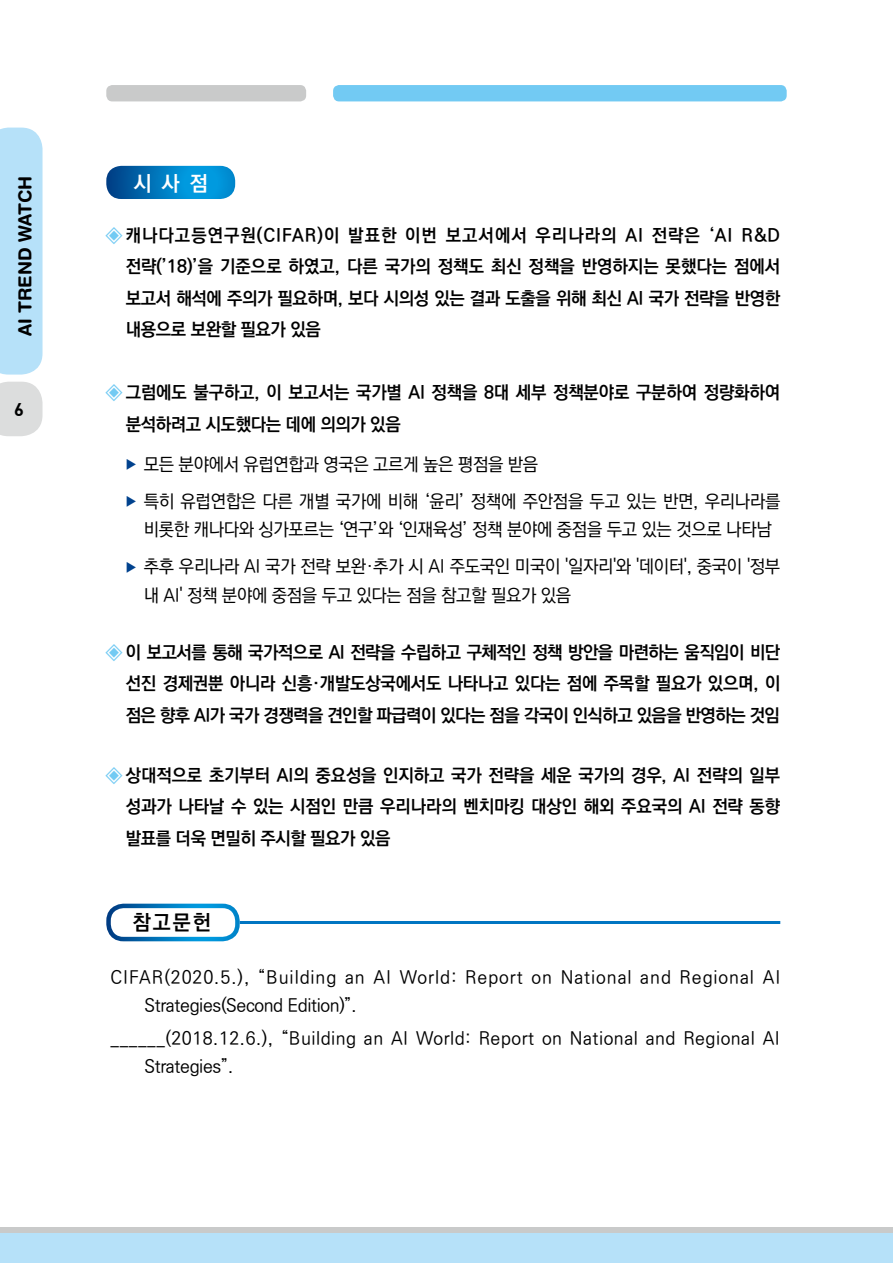
<style>
.page{position:relative;width:893px;height:1263px;background:#fff}
.page>*{position:absolute;margin:0;border:0;box-sizing:border-box;transform-origin:0 0}
.t1{font:700 21px "Ko Pub Dotum";color:#000}
.t2{font:700 21px "Ko Pub Dotum";color:#fff}
.t3{font:700 18px/31.5px "Ko Pub Dotum";letter-spacing:-.02em;color:#000;text-align:justify}
.t4{font:500 18px/37px "Ko Pub Dotum";letter-spacing:-.02em;color:#000}
.t5{font:500 18px/28.5px "Ko Pub Dotum";letter-spacing:.055em;color:#000}
.t6{font:500 18px/28.5px "Ko Pub Dotum";letter-spacing:.03em;color:#000}
.t7{font:700 18px "Helvetica Rounded LT Std";color:#000}
.t8{font:18px "Dinbol";color:#000}
.s1{color:#72caf3}
.s2{font-weight:300;font-size:12px;color:#00428e}
</style>
<div class="page">
<div style="left:0;top:128px;width:43px;height:247px;background:#b6e1f9"></div>
<svg style="left:0;top:382px;width:43px;height:54px;background:#dfdfdf"></svg>
<div style="left:0;top:1229px;width:893px;height:34px;background:#b6e1f9"></div>
<div style="left:0;top:1227px;width:893px;height:5px;background:#c9caca"></div>
<div style="left:333px;top:85px;width:454px;height:16px;background:#72caf3;border-radius:6px"></div>
<div style="left:106px;top:85px;width:200px;height:16px;background:#c9caca;border-radius:6px"></div>
<svg style="left:106px;top:166px;width:129px;height:33px;background:#0b81c3"></svg>
<div style="left:106px;top:904px;width:134px;height:37px;border:4px solid #fff;border-radius:15px"></div>
<hr style="left:240px;top:921px;width:540px;height:3px;background:#0075c2">
<p class="t7" style="left:14px;top:336px;width:162px;rotate:-90deg">AI TREND WATCH</p>
<p class="t8" style="left:14px;top:397px;width:11px">6</p>
<p class="t2" style="left:134px;top:173px;width:76px">시 사 점</p>
<p class="t3" style="left:126px;top:220px;width:656px;text-indent:-19px"><span class="s1">◈</span> 캐나다고등연구원(CIFAR)이 발표한 이번 보고서에서 우리나라의 AI 전략은 ‘AI R&amp;D 전략(’18)’을 기준으로 하였고, 다른 국가의 정책도 최신 정책을 반영하지는 못했다는 점에서 보고서 해석에 주의가 필요하며, 보다 시의성 있는 결과 도출을 위해 최신 AI 국가 전략을 반영한 내용으로 보완할 필요가 있음</p>
<p class="t3" style="left:126px;top:378px;width:656px;text-indent:-19px"><span class="s1">◈</span> 그럼에도 불구하고, 이 보고서는 국가별 AI 정책을 8대 세부 정책분야로 구분하여 정량화하여 분석하려고 시도했다는 데에 의의가 있음</p>
<p class="t4" style="left:126px;top:446px;width:656px"><span class="s2">▶</span> 모든 분야에서 유럽연합과 영국은 고르게 높은 평점을 받음<br><span class="s2">▶</span> 특히 유럽연합은 다른 개별 국가에 비해 ‘윤리’ 정책에 주안점을 두고 있는 반면, 우리나라를</p>
<p class="t4" style="left:126px;top:512px;width:656px;text-align:center">비롯한 캐나다와 싱가포르는 ‘연구’와 ‘인재육성’ 정책 분야에 중점을 두고 있는 것으로 나타남<br><span class="s2">▶</span> 추후 우리나라 AI 국가 전략 보완·추가 시 AI 주도국인 미국이 '일자리'와 '데이터', 중국이 '정부</p>
<p class="t4" style="left:144px;top:577px;width:429px">내 AI' 정책 분야에 중점을 두고 있다는 점을 참고할 필요가 있음</p>
<p class="t3" style="left:126px;top:637px;width:656px;text-indent:-19px"><span class="s1">◈</span> 이 보고서를 통해 국가적으로 AI 전략을 수립하고 구체적인 정책 방안을 마련하는 움직임이 비단 선진 경제권뿐 아니라 신흥·개발도상국에서도 나타나고 있다는 점에 주목할 필요가 있으며, 이 점은 향후 AI가 국가 경쟁력을 견인할 파급력이 있다는 점을 각국이 인식하고 있음을 반영하는 것임</p>
<p class="t3" style="left:126px;top:760px;width:656px;text-indent:-19px"><span class="s1">◈</span> 상대적으로 초기부터 AI의 중요성을 인지하고 국가 전략을 세운 국가의 경우, AI 전략의 일부 성과가 나타날 수 있는 시점인 만큼 우리나라의 벤치마킹 대상인 해외 주요국의 AI 전략 동향 발표를 더욱 면밀히 주시할 필요가 있음</p>
<p class="t1" style="left:133px;top:911px;width:79px">참고문헌</p>
<p class="t5" style="left:145px;top:963px;width:637px;text-indent:-34px">CIFAR(2020.5.), “Building an AI World: Report on National and Regional AI<br>Strategies(Second Edition)”.</p>
<p class="t6" style="left:145px;top:1024px;width:637px;text-indent:-34px">______(2018.12.6.), “Building an AI World: Report on National and Regional AI<br>Strategies”.</p>
</div>
